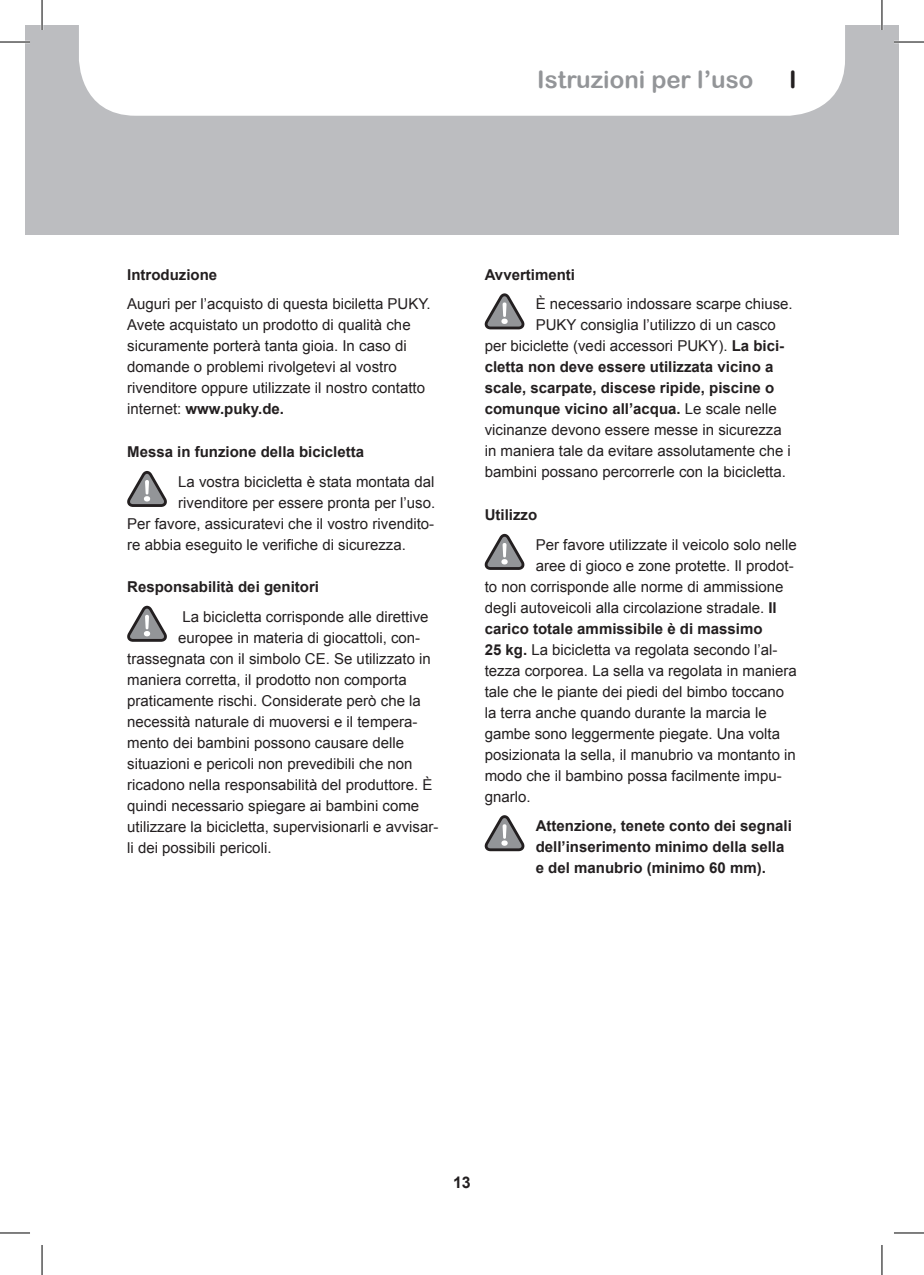
<style>
.page{position:relative;width:924px;height:1275px;background:#fff}
.page>*{position:absolute;margin:0;border:0;box-sizing:border-box;transform-origin:0 0}
.t1{font:24px "Arial Rounded MT Bold";color:#939598}
.t2{font:24px "Arial Rounded MT Bold";color:#231f20}
.t3{font:700 16px "Arial";color:#231f20}
.t4{font:15px/21px "Arial";color:#231f20}
.t5{font:700 15px/21px "Arial";color:#231f20}
.s1{font-weight:700}
.s2{font-weight:400}
</style>
<div class="page">
<div style="left:25px;top:25px;width:17px;height:210px;background:#bcbdc0"></div>
<div style="left:42px;top:25px;width:856px;height:210px;background:#bcbdc0"></div>
<div style="left:79px;top:25px;width:765px;height:91px;background:#fff"></div>
<svg style="left:127px;top:471px;width:40px;height:36px"></svg>
<svg style="left:127px;top:606px;width:40px;height:36px"></svg>
<svg style="left:484px;top:293px;width:40px;height:36px"></svg>
<svg style="left:484px;top:534px;width:40px;height:36px"></svg>
<svg style="left:484px;top:815px;width:40px;height:36px"></svg>
<hr style="left:0;top:41px;width:30px;height:2px;background:#fff">
<hr style="left:893px;top:41px;width:30px;height:2px;background:#fff">
<hr style="left:41px;top:0;width:2px;height:30px;background:#fff">
<hr style="left:880px;top:0;width:2px;height:30px;background:#fff">
<hr style="left:0;top:42px;width:30px;height:1px;background:#000">
<hr style="left:893px;top:42px;width:30px;height:1px;background:#000">
<hr style="left:0;top:1232px;width:30px;height:1px;background:#000">
<hr style="left:893px;top:1232px;width:30px;height:1px;background:#000">
<hr style="left:42px;top:0;width:1px;height:30px;background:#000">
<hr style="left:42px;top:1245px;width:1px;height:30px;background:#000">
<hr style="left:881px;top:0;width:1px;height:30px;background:#000">
<hr style="left:881px;top:1245px;width:1px;height:30px;background:#000">
<h1 class="t1" style="left:537px;top:65px;width:217px">Istruzioni per l’uso</h1>
<h1 class="t2" style="left:788px;top:65px;width:9px">I</h1>
<p class="t5" style="left:127px;top:264px;width:92px">Introduzione</p>
<p class="t4" style="left:127px;top:294px;width:305px">Auguri per l’acquisto di questa biciletta PUKY.<br>Avete acquistato un prodotto di qualità che sicuramente porterà tanta gioia. In caso di domande o problemi rivolgetevi al vostro rivenditore oppure utilizzate il nostro contatto internet: <span class="s1">www.puky.de.</span></p>
<p class="t5" style="left:127px;top:442px;width:238px">Messa in funzione della bicicletta</p>
<p class="t4" style="left:178px;top:471px;width:257px">La vostra bicicletta è stata montata dal</p>
<p class="t4" style="left:178px;top:492px;width:258px">rivenditore per essere pronta per l’uso.</p>
<p class="t4" style="left:127px;top:513px;width:308px">Per favore, assicuratevi che il vostro rivendito-</p>
<p class="t4" style="left:127px;top:534px;width:280px">re abbia eseguito le verifiche di sicurezza.</p>
<p class="t5" style="left:127px;top:577px;width:193px">Responsabilità dei genitori</p>
<p class="t4" style="left:182px;top:606px;width:247px">La bicicletta corrisponde alle direttive</p>
<p class="t4" style="left:178px;top:627px;width:243px">europee in materia di giocattoli, con-</p>
<p class="t4" style="left:127px;top:648px;width:305px">trassegnata con il simbolo CE. Se utilizzato in</p>
<p class="t4" style="left:127px;top:669px;width:281px">maniera corretta, il prodotto non comporta</p>
<p class="t4" style="left:127px;top:690px;width:295px">praticamente rischi. Considerate però che la</p>
<p class="t4" style="left:127px;top:711px;width:292px">necessità naturale di muoversi e il tempera-</p>
<p class="t4" style="left:127px;top:732px;width:278px">mento dei bambini possono causare delle</p>
<p class="t4" style="left:127px;top:753px;width:287px">situazioni e pericoli non prevedibili che non</p>
<p class="t4" style="left:127px;top:774px;width:307px">ricadono nella responsabilità del produttore. È</p>
<p class="t4" style="left:127px;top:795px;width:293px">quindi necessario spiegare ai bambini come</p>
<p class="t4" style="left:127px;top:816px;width:312px">utilizzare la bicicletta, supervisionarli e avvisar-</p>
<p class="t4" style="left:127px;top:837px;width:146px">li dei possibili pericoli.</p>
<p class="t5" style="left:484px;top:264px;width:92px">Avvertimenti</p>
<p class="t4" style="left:535px;top:294px;width:258px">È necessario indossare scarpe chiuse.</p>
<p class="t4" style="left:535px;top:315px;width:241px">PUKY consiglia l’utilizzo di un casco</p>
<p class="t4" style="left:484px;top:336px;width:301px">per biciclette (vedi accessori PUKY). <span class="s1">La bici-</span></p>
<p class="t5" style="left:484px;top:357px;width:290px">cletta non deve essere utilizzata vicino a</p>
<p class="t5" style="left:484px;top:378px;width:291px">scale, scarpate, discese ripide, piscine o</p>
<p class="t5" style="left:484px;top:399px;width:293px">comunque vicino all’acqua. <span class="s2">Le scale nelle</span></p>
<p class="t4" style="left:484px;top:420px;width:298px">vicinanze devono essere messe in sicurezza</p>
<p class="t4" style="left:484px;top:441px;width:307px">in maniera tale da evitare assolutamente che i</p>
<p class="t4" style="left:484px;top:462px;width:302px">bambini possano percorrerle con la bicicletta.</p>
<p class="t5" style="left:484px;top:505px;width:54px">Utilizzo</p>
<p class="t4" style="left:535px;top:534px;width:262px">Per favore utilizzate il veicolo solo nelle</p>
<p class="t4" style="left:535px;top:555px;width:259px">aree di gioco e zone protette. Il prodot-</p>
<p class="t4" style="left:484px;top:576px;width:300px">to non corrisponde alle norme di ammissione</p>
<p class="t4" style="left:484px;top:597px;width:293px">degli autoveicoli alla circolazione stradale. <span class="s1">Il</span></p>
<p class="t5" style="left:484px;top:618px;width:279px">carico totale ammissibile è di massimo</p>
<p class="t4" style="left:484px;top:639px;width:294px"><span class="s1">25 kg.</span> La bicicletta va regolata secondo l’al-</p>
<p class="t4" style="left:484px;top:660px;width:313px">tezza corporea. La sella va regolata in maniera</p>
<p class="t4" style="left:484px;top:681px;width:301px">tale che le piante dei piedi del bimbo toccano</p>
<p class="t4" style="left:484px;top:702px;width:283px">la terra anche quando durante la marcia le</p>
<p class="t4" style="left:484px;top:723px;width:297px">gambe sono leggermente piegate. Una volta</p>
<p class="t4" style="left:484px;top:744px;width:312px">posizionata la sella, il manubrio va montanto in</p>
<p class="t4" style="left:484px;top:765px;width:298px">modo che il bambino possa facilmente impu-</p>
<p class="t4" style="left:484px;top:786px;width:47px">gnarlo.</p>
<p class="t5" style="left:535px;top:816px;width:257px">Attenzione, tenete conto dei segnali dell’inserimento minimo della sella e del manubrio (minimo 60 mm).</p>
<p class="t3" style="left:453px;top:1171px;width:19px">13</p>
</div>
